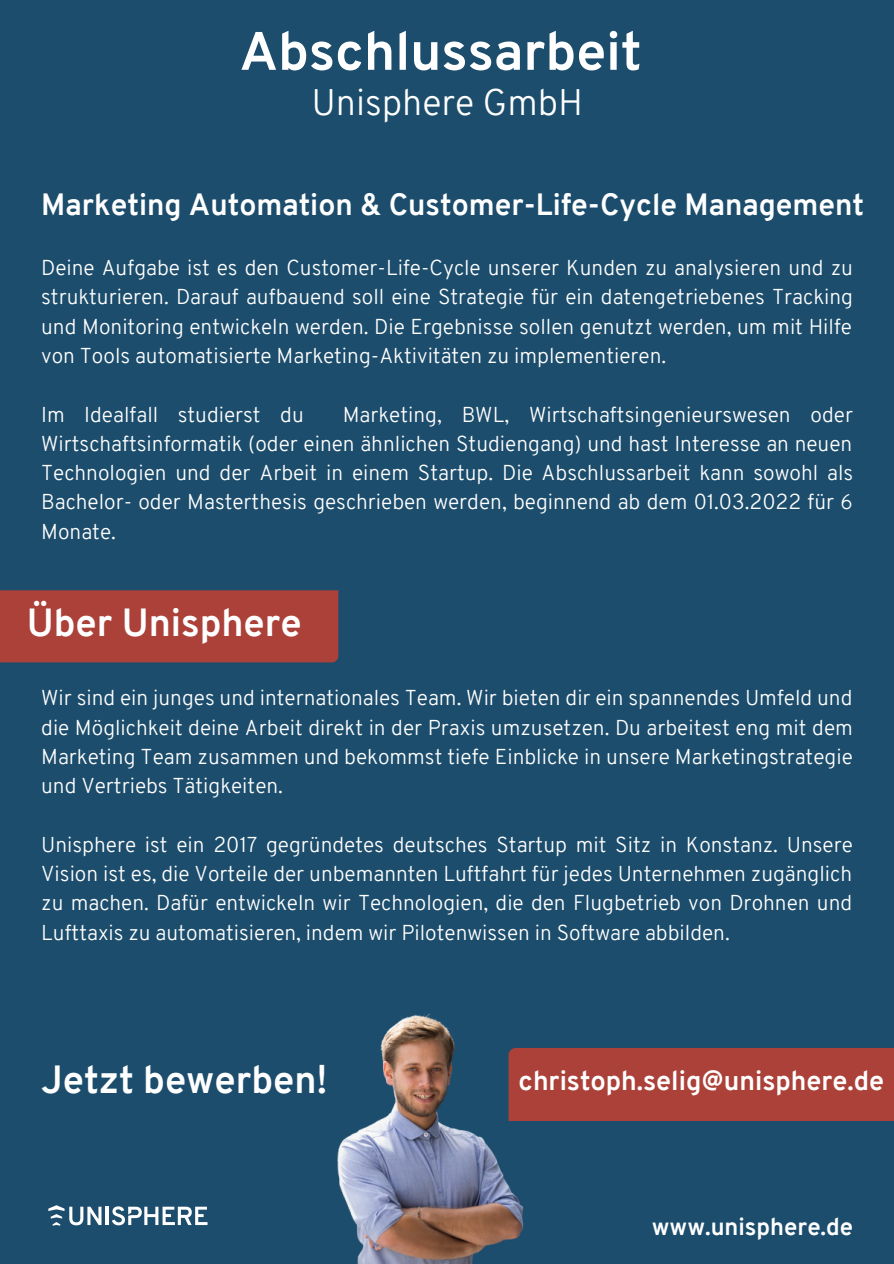
<style>
.page{position:relative;width:894px;height:1264px;background:#fff}
.page>*{position:absolute;margin:0;border:0;box-sizing:border-box;transform-origin:0 0}
.t1{font:700 54px "Overpass";color:#fff}
.t2{font:700 38.25px "Overpass";color:#fff}
.t3{font:300 36px "Overpass";color:#fff}
.t4{font:700 30px "Overpass";color:#fff}
.t5{font:700 27px "Overpass";color:#fff}
.t6{font:700 24px "Overpass";color:#fff}
.t7{font:300 21px/29.2px "Overpass";color:#fff;text-align:justify}
</style>
<div class="page">
<div style="left:0;top:0;width:893px;height:1263px;background:#1c4d6c"></div>
<div style="left:571px;top:1048px;width:322px;height:71px;background:#ab4139"></div>
<img style="left:337px;top:1013px;width:234px;height:250px">
<div style="left:0;top:590px;width:338px;height:72px;background:#ab4139"></div>
<hr style="left:106px;top:1206px;width:3px;height:18px;background:#fff">
<svg style="left:112px;top:1206px;width:95px;height:19px"></svg>
<svg style="left:48px;top:1205px;width:53px;height:20px"></svg>
<p class="t1" style="left:239px;top:29px;width:403px">Abschlussarbeit</p>
<p class="t3" style="left:311px;top:88px;width:273px">Unisphere GmbH</p>
<p class="t4" style="left:41px;top:193px;width:824px">Marketing Automation &amp; Customer-Life-Cycle Management</p>
<p class="t7" style="left:41px;top:255px;width:813px">Deine Aufgabe ist es den Customer-Life-Cycle unserer Kunden zu analysieren und zu strukturieren. Darauf aufbauend soll eine Strategie für ein datengetriebenes Tracking und Monitoring entwickeln werden. Die Ergebnisse sollen genutzt werden, um mit Hilfe von Tools automatisierte Marketing-Aktivitäten zu implementieren.</p>
<p class="t7" style="left:41px;top:401px;width:264px">Im Idealfall studierst du</p>
<p class="t7" style="left:41px;top:401px;width:813px;text-indent:301px">Marketing, BWL, Wirtschaftsingenieurswesen oder Wirtschaftsinformatik (oder einen ähnlichen Studiengang) und hast Interesse an neuen Technologien und der Arbeit in einem Startup. Die Abschlussarbeit kann sowohl als Bachelor- oder Masterthesis geschrieben werden, beginnend ab dem 01.03.2022 für 6<br>Monate.</p>
<p class="t2" style="left:27px;top:607px;width:276px">Über Unisphere</p>
<p class="t7" style="left:41px;top:685px;width:812px">Wir sind ein junges und internationales Team. Wir bieten dir ein spannendes Umfeld und die Möglichkeit deine Arbeit direkt in der Praxis umzusetzen. Du arbeitest eng mit dem Marketing Team zusammen und bekommst tiefe Einblicke in unsere Marketingstrategie und Vertriebs Tätigkeiten.</p>
<p class="t7" style="left:41px;top:831px;width:812px">Unisphere ist ein 2017 gegründetes deutsches Startup mit Sitz in Konstanz. Unsere Vision ist es, die Vorteile der unbemannten Luftfahrt für jedes Unternehmen zugänglich zu machen. Dafür entwickeln wir Technologien, die den Flugbetrieb von Drohnen und Lufttaxis zu automatisieren, indem wir Pilotenwissen in Software abbilden.</p>
<p class="t2" style="left:41px;top:1064px;width:288px">Jetzt bewerben!</p>
<p class="t5" style="left:518px;top:1069px;width:367px">christoph.selig@unisphere.de</p>
<p class="t6" style="left:651px;top:1217px;width:203px">www.unisphere.de</p>
</div>
